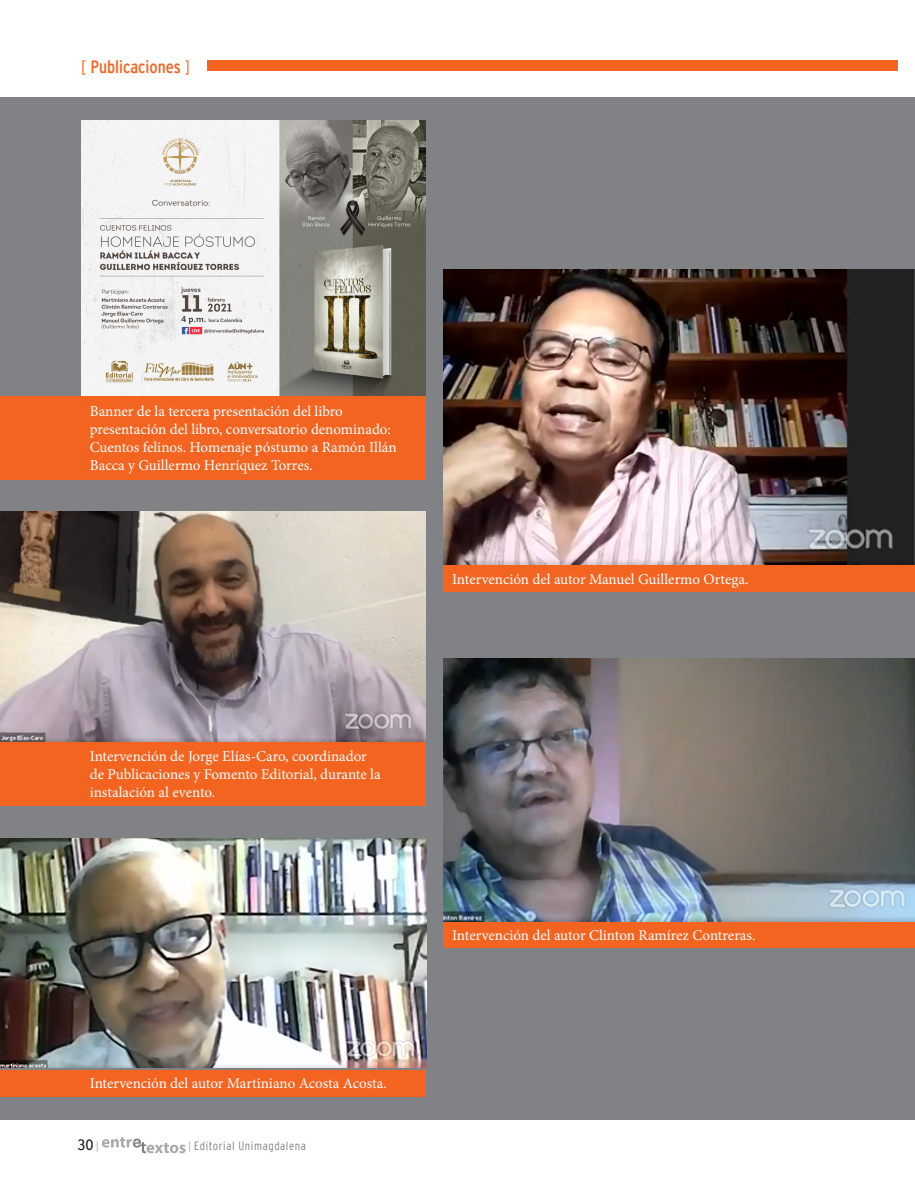
<style>
.page{position:relative;width:915px;height:1191px;background:#fff}
.page>*{position:absolute;margin:0;border:0;box-sizing:border-box;transform-origin:0 0}
.t1{font:18px "Interstate Cond Mono";color:#f36421}
.Titulo_Pie_Figuras{font:15px/18px "Minion Pro";color:#fff}
.t2{font:15px "Interstate Cond Mono";color:#231f20}
.t3{font:300 condensed 12px "Interstate";letter-spacing:.05em;color:#808285}
.s1{font-family:"Interstate";font-weight:300;font-stretch:condensed}
.s2{font-family:"Interstate Mono Lgt";font-size:10.5px;color:#a8a9ad}
.s3{font-family:"Interstate Mono Lgt";font-weight:400;font-stretch:normal;font-size:10.5px;color:#a8a9ad}
</style>
<div class="page">
<svg style="left:102px;top:1137px;width:83px;height:16px"></svg>
<div style="left:207px;top:60px;width:690px;height:11px;background:#f36421"></div>
<div style="left:0;top:97px;width:914px;height:1023px;background:#808285"></div>
<div style="left:0;top:741px;width:425px;height:65px;background:#f36421"></div>
<img style="left:0;top:511px;width:425px;height:230px">
<div style="left:0;top:396px;width:425px;height:83px;background:#f36421"></div>
<img style="left:81px;top:121px;width:344px;height:275px">
<div style="left:0;top:1069px;width:425px;height:27px;background:#f36421"></div>
<img style="left:0;top:838px;width:426px;height:229px">
<div style="left:443px;top:565px;width:471px;height:27px;background:#f36421"></div>
<img style="left:443px;top:269px;width:471px;height:296px">
<div style="left:443px;top:921px;width:471px;height:27px;background:#f36421"></div>
<img style="left:443px;top:658px;width:471px;height:263px">
<p class="t1" style="left:81px;top:57px;width:110px"><span class="s1">[</span> Publicaciones <span class="s1">]</span></p>
<p class="Titulo_Pie_Figuras" style="left:90px;top:402px;width:308px">Banner de la tercera presentación del libro presentación del libro, conversatorio denominado:<br>Cuentos felinos. Homenaje póstumo a Ramón Illán Bacca y Guillermo Henríquez Torres.</p>
<p class="Titulo_Pie_Figuras" style="left:452px;top:570px;width:298px">Intervención del autor Manuel Guillermo Ortega.</p>
<p class="Titulo_Pie_Figuras" style="left:90px;top:747px;width:292px">Intervención de Jorge Elías-Caro, coordinador de Publicaciones y Fomento Editorial, durante la instalación al evento.</p>
<p class="Titulo_Pie_Figuras" style="left:90px;top:1074px;width:298px">Intervención del autor Martiniano Acosta Acosta.</p>
<p class="t2" style="left:77px;top:1136px;width:23px">30<span class="s2">|</span></p>
<p class="t3" style="left:188px;top:1139px;width:119px"><span class="s3">|</span> Editorial Unimagdalena</p>
<p class="Titulo_Pie_Figuras" style="left:452px;top:926px;width:305px">Intervención del autor Clinton Ramírez Contreras.</p>
</div>
